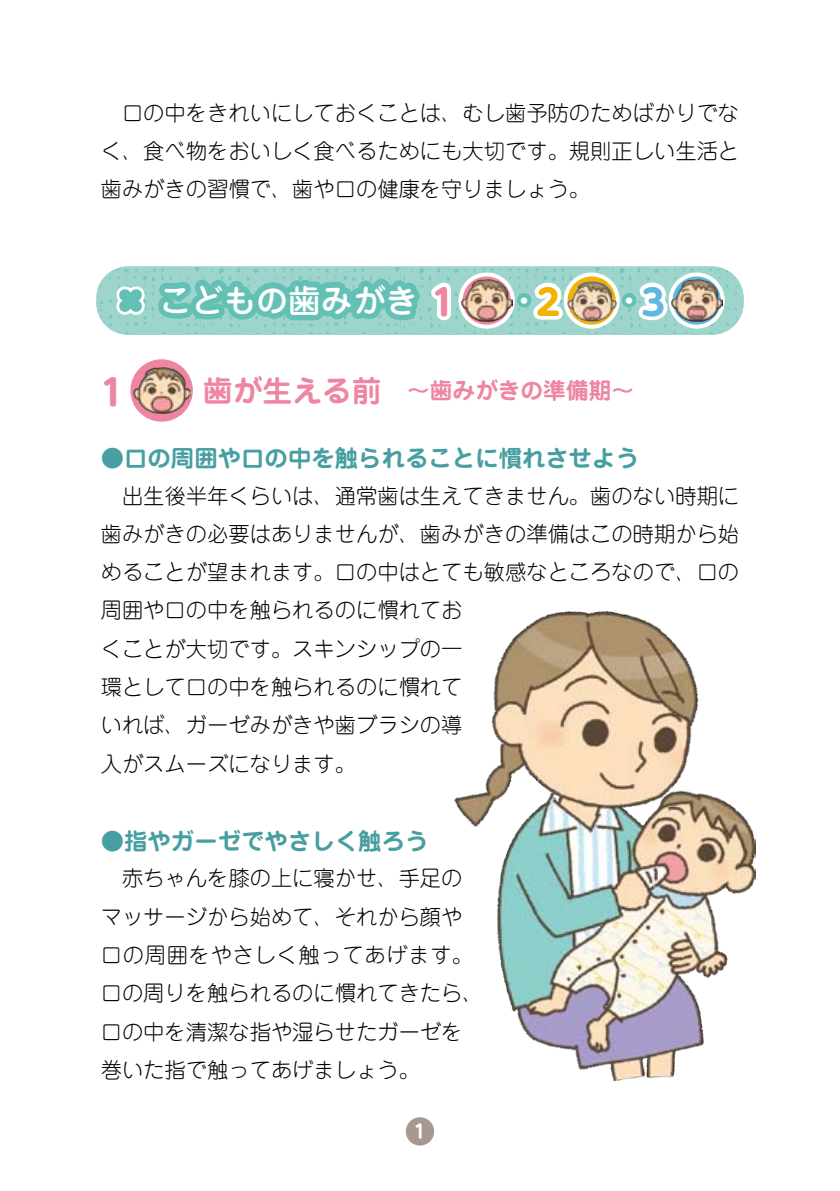
<style>
.page{position:relative;width:840px;height:1191px;background:#fff}
.page>*{position:absolute;margin:0;border:0;box-sizing:border-box;transform-origin:0 0}
.t1{font:700 35.4px "UD Shin M Go Pro";color:#ee86a1}
.t2{font:500 32.6px "Jun 34 Pro";letter-spacing:-.01em;color:#fff}
.t3{font:700 23.4px "Jun 501 Pro";color:#479fa2}
.t4{font:700 22.6px "Jun 501 Pro";color:#ee86a1}
.t5{font:300 21.2px/38.2px "Jun 101 Pro";color:#000}
.t6{font:18.4px "UD Marugo Large Pro B";color:#fff}
.s1{font-family:"UD Shin M Go Pro";font-weight:700;font-size:35.4px;color:#f0b300}
.s2{font-family:"UD Shin M Go Pro";font-weight:700;font-size:35.4px;color:#60b7e0}
.s3{font-size:29.8px}
</style>
<div class="page">
<svg style="left:96px;top:266px;width:647px;height:68px;background:#9cd3ca"></svg>
<div style="left:405px;top:1117px;width:29px;height:28px;background:#a89990;border-radius:50%"></div>
<svg style="left:110px;top:266px;width:344px;height:155px"></svg>
<div style="left:458px;top:272px;width:56px;height:57px;border:8px solid #fff;border-radius:50%"></div>
<svg style="left:462px;top:276px;width:48px;height:49px"></svg>
<svg style="left:527px;top:279px;width:33px;height:45px"></svg>
<svg style="left:633px;top:279px;width:38px;height:47px"></svg>
<div style="left:668px;top:272px;width:56px;height:57px;border:8px solid #fff;border-radius:50%"></div>
<svg style="left:672px;top:276px;width:48px;height:49px"></svg>
<div style="left:516px;top:293px;width:15px;height:14px;border:8px solid #62c0b4;border-radius:50%"></div>
<div style="left:621px;top:293px;width:15px;height:14px;border:8px solid #62c0b4;border-radius:50%"></div>
<svg style="left:130px;top:359px;width:63px;height:63px"></svg>
<img style="left:133px;top:367px;width:57px;height:46px">
<img style="left:454px;top:611px;width:300px;height:469px">
<img style="left:461px;top:280px;width:51px;height:41px">
<img style="left:560px;top:266px;width:67px;height:69px">
<img style="left:670px;top:280px;width:51px;height:41px">
<p class="t5" style="left:101px;top:91px;width:639px;text-align:justify">　口の中をきれいにしておくことは、むし歯予防のためばかりでなく、食べ物をおいしく食べるためにも大切です。規則正しい生活と歯みがきの習慣で、歯や口の健康を守りましょう。</p>
<h1 class="t1" style="left:101px;top:363px;width:25px">1</h1>
<h2 class="t2" style="left:159px;top:274px;width:260px">こどもの歯みがき</h2>
<h1 class="t1" style="left:431px;top:273px;width:25px">1</h1>
<h2 class="t2" style="left:507px;top:274px;width:53px">・<span class="s1">2</span></h2>
<h2 class="t2" style="left:612px;top:274px;width:53px">・<span class="s2">3</span></h2>
<p class="t4" style="left:203px;top:373px;width:432px"><span class="s3">歯が生える前</span> ～歯みがきの準備期～</p>
<p class="t3" style="left:101px;top:440px;width:539px">●口の周囲や口の中を触られることに慣れさせよう</p>
<p class="t5" style="left:101px;top:474px;width:639px">　出生後半年くらいは、通常歯は生えてきません。歯のない時期に歯みがきの必要はありませんが、歯みがきの準備はこの時期から始めることが望まれます。口の中はとても敏感なところなので、口の周囲や口の中を触られるのに慣れてお<br>くことが大切です。スキンシップの一<br>環として口の中を触られるのに慣れて<br>いれば、ガーゼみがきや歯ブラシの導<br>入がスムーズになります。</p>
<p class="t3" style="left:101px;top:822px;width:329px">●指やガーゼでやさしく触ろう</p>
<p class="t5" style="left:101px;top:857px;width:384px">　赤ちゃんを膝の上に寝かせ、手足のマッサージから始めて、それから顔や口の周囲をやさしく触ってあげます。口の周りを触られるのに慣れてきたら、口の中を清潔な指や湿らせたガーゼを巻いた指で触ってあげましょう。</p>
<p class="t6" style="left:413px;top:1115px;width:15px">1</p>
</div>
